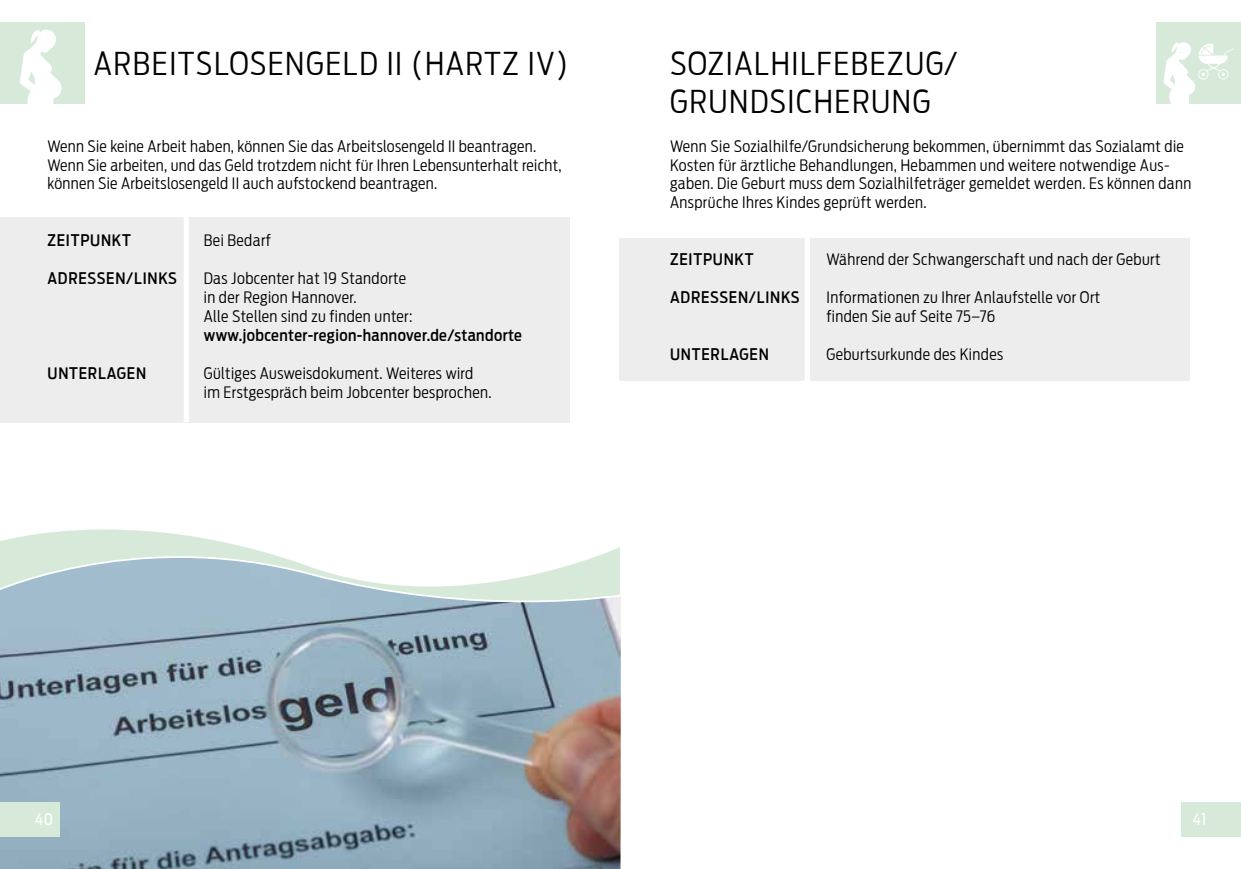
<style>
.page{position:relative;width:1241px;height:869px;background:#fff}
.page>*{position:absolute;margin:0;border:0;box-sizing:border-box;transform-origin:0 0}
.t1{font:300 31.5px/37.8px "Antenna Cond";letter-spacing:.05em;color:#000}
.t2{font:300 15.75px/18.9px "Antenna Cond";letter-spacing:.025em;color:#000}
.t3{font:500 15.75px "Antenna Cond";letter-spacing:.05em;color:#000}
.t4{font:500 15.75px "Antenna Cond";letter-spacing:.025em;color:#000}
.t5{font:15.75px "Antenna Cond";color:#fff}
</style>
<div class="page">
<div style="left:0;top:217px;width:570px;height:205px;background:#ededed"></div>
<div style="left:0;top:22px;width:85px;height:82px;background:#d7ead9"></div>
<svg style="left:20px;top:29px;width:41px;height:75px"></svg>
<div style="left:619px;top:238px;width:570px;height:142px;background:#ededed"></div>
<img style="left:0;top:620px;width:620px;height:248px">
<svg style="left:0;top:529px;width:621px;height:91px"></svg>
<div style="left:1156px;top:22px;width:84px;height:82px;background:#d7ead9"></div>
<svg style="left:1163px;top:42px;width:70px;height:62px"></svg>
<div style="left:184px;top:213px;width:5px;height:209px;background:#fff"></div>
<div style="left:804px;top:223px;width:5px;height:159px;background:#fff"></div>
<div style="left:1181px;top:801px;width:59px;height:35px;background:#d7ead9"></div>
<div style="left:0;top:801px;width:60px;height:35px;background:#d7ead9"></div>
<h1 class="t1" style="left:94px;top:44px;width:476px">ARBEITSLOSENGELD II (HARTZ IV)</h1>
<p class="t2" style="left:47px;top:136px;width:515px">Wenn Sie keine Arbeit haben, können Sie das Arbeitslosengeld II beantragen.<br>Wenn Sie arbeiten, und das Geld trotzdem nicht für Ihren Lebensunterhalt reicht, können Sie Arbeitslosengeld II auch aufstockend beantragen.</p>
<p class="t3" style="left:47px;top:231px;width:85px">ZEITPUNKT</p>
<p class="t2" style="left:204px;top:231px;width:69px">Bei Bedarf</p>
<p class="t3" style="left:47px;top:269px;width:131px">ADRESSEN/LINKS</p>
<p class="t2" style="left:204px;top:269px;width:210px">Das Jobcenter hat 19 Standorte in der Region Hannover.<br>Alle Stellen sind zu finden unter:</p>
<p class="t4" style="left:204px;top:326px;width:319px">www.jobcenter-region-hannover.de/standorte</p>
<p class="t3" style="left:47px;top:363px;width:100px">UNTERLAGEN</p>
<p class="t2" style="left:204px;top:363px;width:289px">Gültiges Ausweisdokument. Weiteres wird im Erstgespräch beim Jobcenter besprochen.</p>
<h1 class="t1" style="left:670px;top:44px;width:288px">SOZIALHILFEBEZUG/<br>GRUNDSICHERUNG</h1>
<p class="t2" style="left:670px;top:136px;width:522px">Wenn Sie Sozialhilfe/Grundsicherung bekommen, übernimmt das Sozialamt die Kosten für ärztliche Behandlungen, Hebammen und weitere notwendige Aus&shy;gaben. Die Geburt muss dem Sozialhilfeträger gemeldet werden. Es können dann Ansprüche Ihres Kindes geprüft werden.</p>
<p class="t3" style="left:670px;top:250px;width:85px">ZEITPUNKT</p>
<p class="t2" style="left:826px;top:250px;width:335px">Während der Schwangerschaft und nach der Geburt</p>
<p class="t3" style="left:670px;top:288px;width:131px">ADRESSEN/LINKS</p>
<p class="t2" style="left:826px;top:288px;width:275px">Informationen zu Ihrer Anlaufstelle vor Ort finden Sie auf Seite 75–76</p>
<p class="t3" style="left:670px;top:344px;width:100px">UNTERLAGEN</p>
<p class="t2" style="left:826px;top:344px;width:178px">Geburtsurkunde des Kindes</p>
<p class="t5" style="left:35px;top:810px;width:20px">40</p>
<p class="t5" style="left:1192px;top:810px;width:15px">41</p>
</div>
